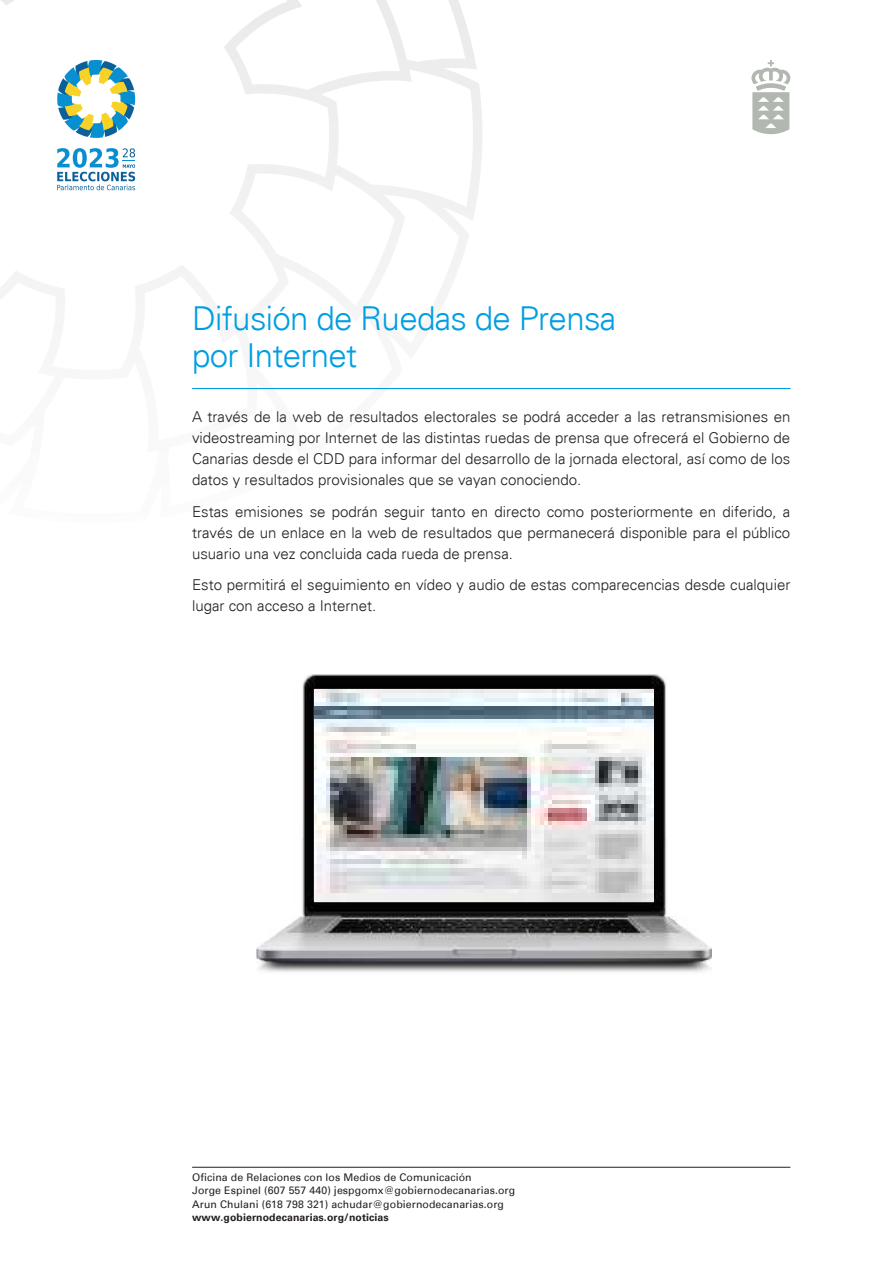
<style>
.page{position:relative;width:893px;height:1263px;background:#fff}
.page>*{position:absolute;margin:0;border:0;box-sizing:border-box;transform-origin:0 0}
.t1{font:300 33px/37.5px "Univers";letter-spacing:-.02em;color:#009ee2}
.t2{font:300 15px/21px "Univers";color:#241f1f;text-align:justify}
.t3{font:10.5px/13.5px "Univers";letter-spacing:.01em;color:#241f1f}
.t4{font:700 10.5px "Univers";letter-spacing:.01em;color:#241f1f}
</style>
<div class="page">
<hr style="left:192px;top:1167px;width:598px;height:1px;background:#241f1f">
<svg style="left:751px;top:60px;width:39px;height:74px"></svg>
<svg style="left:57px;top:60px;width:78px;height:78px"></svg>
<svg style="left:57px;top:148px;width:78px;height:42px"></svg>
<hr style="left:192px;top:388px;width:598px;height:1px;background:#009ee2">
<img style="left:256px;top:675px;width:456px;height:297px">
<img style="left:315px;top:690px;width:339px;height:211px">
<h1 class="t1" style="left:192px;top:302px;width:426px">Difusión de Ruedas de Prensa por Internet</h1>
<p class="t2" style="left:192px;top:408px;width:600px">A través de la web de resultados electorales se podrá acceder a las retransmisiones en videostreaming por Internet de las distintas ruedas de prensa que ofrecerá el Gobierno de Canarias desde el CDD para informar del desarrollo de la jornada electoral, así como de los datos y resultados provisionales que se vayan conociendo.</p>
<p class="t2" style="left:192px;top:502px;width:600px">Estas emisiones se podrán seguir tanto en directo como posteriormente en diferido, a través de un enlace en la web de resultados que permanecerá disponible para el público usuario una vez concluida cada rueda de prensa.</p>
<p class="t2" style="left:192px;top:576px;width:600px">Esto permitirá el seguimiento en vídeo y audio de estas comparecencias desde cualquier lugar con acceso a Internet.</p>
<p class="t3" style="left:192px;top:1171px;width:325px">Oficina de Relaciones con los Medios de Comunicación<br>Jorge Espinel (607 557 440) jespgomx@gobiernodecanarias.org<br>Arun Chulani (618 798 321) achudar@gobiernodecanarias.org</p>
<p class="t4" style="left:192px;top:1213px;width:198px">www.gobiernodecanarias.org/noticias</p>
</div>
